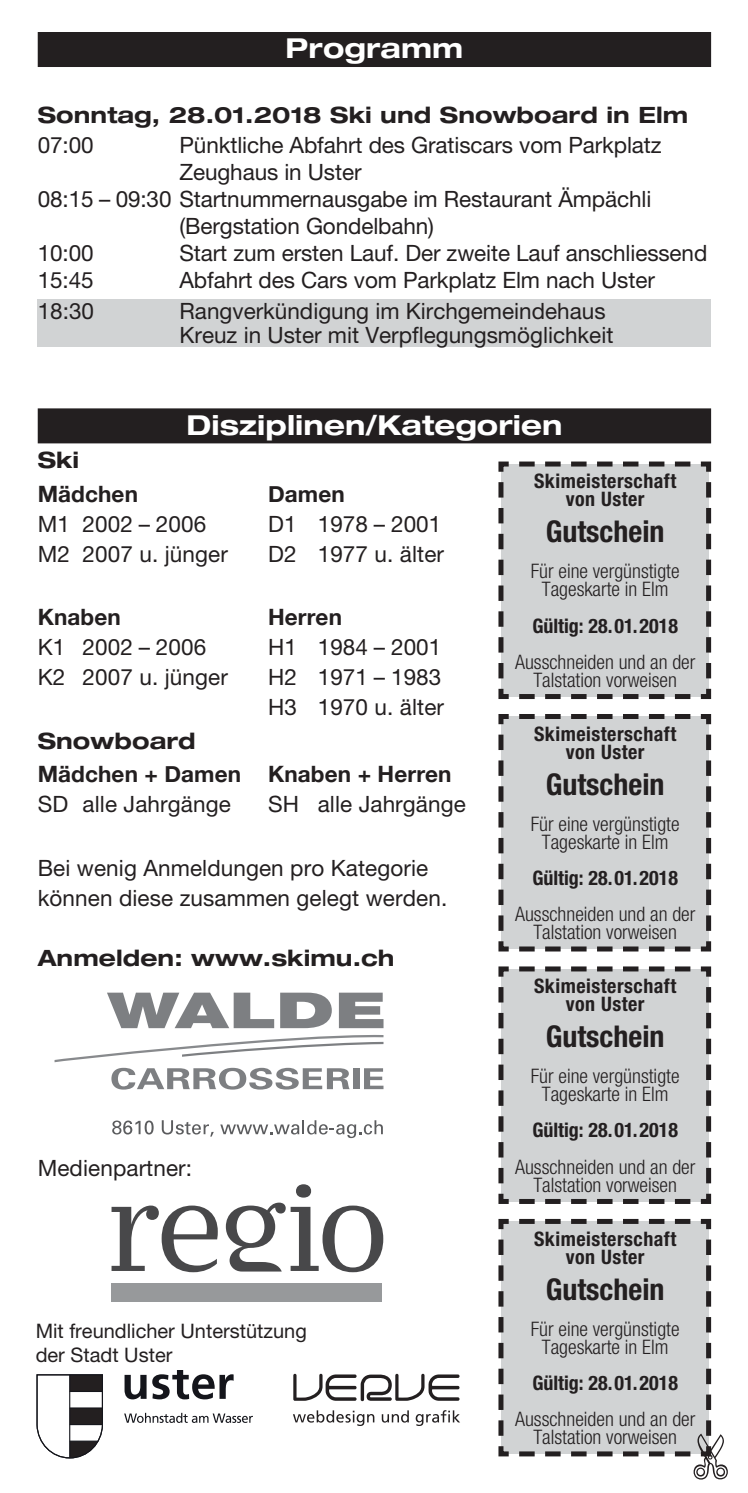
<style>
.page{position:relative;width:748px;height:1493px;background:#fff}
.page>*{position:absolute;margin:0;border:0;box-sizing:border-box;transform-origin:0 0}
.t1{font:700 condensed 30px "Helvetica Neue LT Std";color:#231f20}
.t2{font:700 expanded 27.5px "Helvetica Neue LT Std";letter-spacing:.005em;color:#fff}
.t3{font:22.5px/30px "Helvetica Neue LT Std";color:#231f20}
.t4{font:700 expanded 22.5px "Helvetica Neue LT Std";letter-spacing:.005em;color:#231f20}
.t5{font:700 22.5px "Helvetica Neue";letter-spacing:.005em;color:#231f20}
.t6{font:300 condensed 20px/18px "Helvetica Neue LT Std";color:#231f20;text-align:center}
.t7{font:700 condensed 20px/18px "Helvetica Neue LT Std";letter-spacing:.025em;color:#231f20;text-align:center}
.t8{font:700 condensed 20px "Helvetica Neue LT Std";color:#231f20}
.t9{font:20px/24px "Helvetica Neue LT Std";color:#231f20}
</style>
<div class="page">
<svg style="left:55px;top:992px;width:328px;height:97px"></svg>
<svg style="left:112px;top:1120px;width:42px;height:14px"></svg>
<svg style="left:162px;top:1120px;width:52px;height:16px"></svg>
<svg style="left:220px;top:1120px;width:163px;height:18px"></svg>
<div style="left:38px;top:299px;width:673px;height:48px;background:#d1d3d4"></div>
<svg style="left:36px;top:1374px;width:67px;height:84px"></svg>
<hr style="left:70px;top:1390px;width:32px;height:1px;background:#14151b">
<hr style="left:70px;top:1407px;width:32px;height:1px;background:#14151b">
<hr style="left:69px;top:1374px;width:1px;height:83px;background:#14151b">
<svg style="left:125px;top:1370px;width:109px;height:29px"></svg>
<svg style="left:124px;top:1412px;width:129px;height:10px"></svg>
<div style="left:38px;top:32px;width:673px;height:35px;background:#231f20"></div>
<div style="left:38px;top:408px;width:673px;height:35px;background:#231f20"></div>
<svg style="left:498px;top:461px;width:214px;height:238px"></svg>
<svg style="left:498px;top:714px;width:214px;height:238px"></svg>
<svg style="left:498px;top:966px;width:214px;height:238px"></svg>
<svg style="left:293px;top:1373px;width:167px;height:28px"></svg>
<svg style="left:293px;top:1410px;width:81px;height:15px"></svg>
<svg style="left:382px;top:1410px;width:27px;height:12px"></svg>
<svg style="left:416px;top:1410px;width:44px;height:15px"></svg>
<svg style="left:112px;top:1205px;width:106px;height:67px"></svg>
<svg style="left:226px;top:1184px;width:157px;height:88px"></svg>
<div style="left:111px;top:1283px;width:271px;height:19px;background:#97999b"></div>
<svg style="left:498px;top:1218px;width:214px;height:239px"></svg>
<p class="t2" style="left:285px;top:38px;width:179px">Programm</p>
<p class="t4" style="left:38px;top:106px;width:652px">Sonntag, 28.01.2018 Ski und Snowboard in Elm</p>
<p class="t3" style="left:38px;top:133px;width:57px">07:00</p>
<p class="t3" style="left:179px;top:133px;width:484px">Pünktliche Abfahrt des Gratiscars vom Parkplatz</p>
<p class="t3" style="left:179px;top:160px;width:184px">Zeughaus in Uster</p>
<p class="t3" style="left:38px;top:187px;width:615px">08:15 – 09:30 Startnummernausgabe im Restaurant Ämpächli</p>
<p class="t3" style="left:179px;top:214px;width:256px">(Bergstation Gondelbahn)</p>
<p class="t3" style="left:38px;top:241px;width:57px">10:00</p>
<p class="t3" style="left:179px;top:241px;width:529px">Start zum ersten Lauf. Der zweite Lauf anschliessend</p>
<p class="t3" style="left:38px;top:268px;width:57px">15:45</p>
<p class="t3" style="left:179px;top:268px;width:477px">Abfahrt des Cars vom Parkplatz Elm nach Uster</p>
<p class="t3" style="left:38px;top:298px;width:58px">18:30</p>
<p class="t3" style="left:179px;top:302px;width:435px;line-height:23.5px">Rangverkündigung im Kirch gemeindehaus<br>Kreuz in Uster mit Verpflegungsmöglichkeit</p>
<p class="t2" style="left:186px;top:414px;width:378px">Disziplinen/Kategorien</p>
<p class="t4" style="left:38px;top:451px;width:43px">Ski</p>
<p class="t5" style="left:38px;top:480px;width:102px">Mädchen</p>
<p class="t5" style="left:268px;top:480px;width:78px">Damen</p>
<p class="t3" style="left:38px;top:511px;width:170px">M1 2002 – 2006</p>
<p class="t3" style="left:268px;top:511px;width:175px">D1 1978 – 2001</p>
<p class="t3" style="left:522px;top:511px;width:167px">H1 1980 – 1997</p>
<p class="t3" style="left:38px;top:541px;width:192px">M2 2007 u. jünger</p>
<p class="t3" style="left:268px;top:541px;width:178px">D2 1977 u. älter</p>
<p class="t7" style="left:534px;top:472px;width:144px">Skimeisterschaft von Uster</p>
<h1 class="t1" style="left:546px;top:514px;width:120px">Gutschein</h1>
<p class="t6" style="left:531px;top:564px;width:150px">Für eine vergünstigte<br>Tageskarte in Elm</p>
<p class="t8" style="left:532px;top:614px;width:147px">Gültig: 28.01.2018</p>
<p class="t6" style="left:515px;top:655px;width:182px">Ausschneiden und an der<br>Talstation vorweisen</p>
<p class="t7" style="left:534px;top:724px;width:144px">Skimeisterschaft von Uster</p>
<h1 class="t1" style="left:546px;top:767px;width:120px">Gutschein</h1>
<p class="t6" style="left:531px;top:817px;width:150px">Für eine vergünstigte<br>Tageskarte in Elm</p>
<p class="t8" style="left:532px;top:866px;width:147px">Gültig: 28.01.2018</p>
<p class="t6" style="left:515px;top:907px;width:182px">Ausschneiden und an der<br>Talstation vorweisen</p>
<p class="t7" style="left:534px;top:977px;width:144px">Skimeisterschaft von Uster</p>
<h1 class="t1" style="left:546px;top:1019px;width:120px">Gutschein</h1>
<p class="t6" style="left:531px;top:1069px;width:150px">Für eine vergünstigte<br>Tageskarte in Elm</p>
<p class="t8" style="left:532px;top:1118px;width:147px">Gültig: 28.01.2018</p>
<p class="t6" style="left:515px;top:1159px;width:182px">Ausschneiden und an der<br>Talstation vorweisen</p>
<p class="t7" style="left:534px;top:1229px;width:144px">Skimeisterschaft von Uster</p>
<h1 class="t1" style="left:546px;top:1271px;width:120px">Gutschein</h1>
<p class="t6" style="left:531px;top:1321px;width:150px">Für eine vergünstigte<br>Tageskarte in Elm</p>
<p class="t8" style="left:532px;top:1371px;width:147px">Gültig: 28.01.2018</p>
<p class="t6" style="left:515px;top:1412px;width:182px">Ausschneiden und an der<br>Talstation vorweisen</p>
<p class="t5" style="left:38px;top:603px;width:85px">Knaben</p>
<p class="t5" style="left:268px;top:603px;width:75px">Herren</p>
<p class="t3" style="left:38px;top:635px;width:170px">K1 2002 – 2006</p>
<p class="t3" style="left:268px;top:635px;width:175px">H1 1984 – 2001</p>
<p class="t3" style="left:38px;top:665px;width:192px">K2 2007 u. jünger</p>
<p class="t3" style="left:268px;top:665px;width:178px">H2 1971 – 1983<br>H3 1970 u. älter</p>
<p class="t4" style="left:38px;top:732px;width:160px">Snowboard</p>
<p class="t5" style="left:38px;top:760px;width:415px">Mädchen + Damen Knaben + Herren</p>
<p class="t3" style="left:38px;top:792px;width:195px">SD alle Jahrgänge</p>
<p class="t3" style="left:268px;top:792px;width:199px">SH alle Jahrgänge</p>
<p class="t3" style="left:38px;top:855px;width:411px">Bei wenig Anmeldungen pro Kategorie können diese zusammen gelegt werden.</p>
<p class="t4" style="left:38px;top:949px;width:358px">Anmelden: www.skimu.ch</p>
<p class="t3" style="left:38px;top:1155px;width:156px">Medienpartner:</p>
<p class="t9" style="left:36px;top:1320px;width:273px">Mit freundlicher Unterstützung der Stadt Uster</p>
</div>
